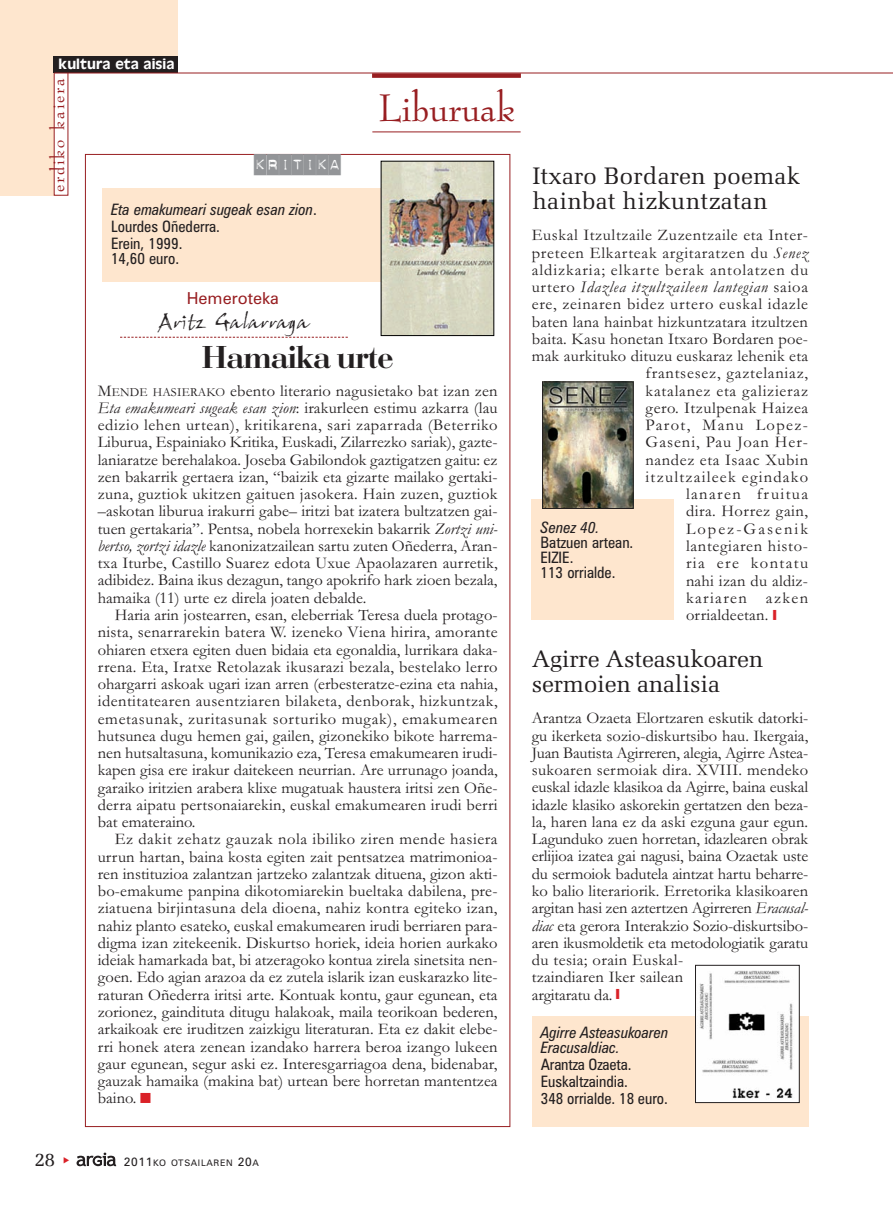
<style>
.page{position:relative;width:893px;height:1212px;background:#fff}
.page>*{position:absolute;margin:0;border:0;box-sizing:border-box;transform-origin:0 0}
.t1{font:45px "Bernadette";color:#981e21}
.t2{font:33px "Bodoni";letter-spacing:-.015em;color:#231f20}
.t3{font:24px/25.5px "Memoir";color:#231f20}
.t4{font:21px "John Handy LET Plain 10";color:#231f20;scale:1.05 1}
.t5{font:21px "Bernadette";letter-spacing:.09em;color:#981e21}
.t6{font:21px "Blackout";color:#939598}
.t7{font:19.5px "Memoir";color:#231f20}
.t8{font:16.5px/17.2px "Garamond";letter-spacing:.01em;color:#231f20;text-align:justify}
.t9{font:16.5px "Garamond";letter-spacing:.045em;color:#231f20}
.t10{font:16.5px "Garamond";letter-spacing:.035em;color:#231f20}
.t11{font:16.5px "Garamond";letter-spacing:.085em;color:#231f20}
.t12{font:16.5px "Garamond";letter-spacing:.06em;color:#231f20}
.t13{font:italic 16.5px "Garamond";letter-spacing:.045em;color:#231f20}
.t14{font:16.5px "Garamond";letter-spacing:.03em;color:#231f20}
.t15{font:16.5px "Garamond";letter-spacing:.075em;color:#231f20}
.t16{font:16.5px "Garamond";letter-spacing:.125em;color:#231f20}
.t17{font:16.5px "Zurich BT";color:#981e21}
.t18{font:condensed 15.75px/17.1px "Zurich BT";color:#231f20}
.t19{font:italic condensed 15.75px/15px "Zurich BT";color:#231f20}
.t20{font:15px "Antique Olive";letter-spacing:.005em;color:#fff}
.t21{font:9px "Zurich BT";letter-spacing:.075em;color:#231f20}
.s1{font-style:italic}
.s2{font-size:12.3px}
.s3{color:#da2128}
.s4{font-style:normal}
.s5{font-size:12px}
</style>
<div class="page">
<svg style="left:77px;top:1152px;width:39px;height:14px"></svg>
<div style="left:0;top:0;width:178px;height:59px;background:#fee6ce"></div>
<div style="left:0;top:0;width:61px;height:196px;background:#fee6ce"></div>
<div style="left:54px;top:73px;width:14px;height:122px;background:#fff"></div>
<div style="left:54px;top:57px;width:124px;height:16px;background:#231f20"></div>
<hr style="left:372px;top:132px;width:149px;height:1px;background:#981e21">
<div style="left:372px;top:73px;width:149px;height:5px;background:#981e21"></div>
<hr style="left:54px;top:73px;width:839px;height:1px;background:#981e21">
<div style="left:102px;top:189px;width:344px;height:93px;background:#fee6ce"></div>
<img style="left:383px;top:163px;width:109px;height:171px">
<svg style="left:120px;top:337px;width:228px;height:1px"></svg>
<div style="left:532px;top:1017px;width:276px;height:110px;background:#fee6ce"></div>
<div style="left:531px;top:499px;width:143px;height:121px;background:#fee6ce"></div>
<img style="left:544px;top:384px;width:88px;height:123px">
<div style="left:542px;top:382px;width:92px;height:127px;border:1px solid #231f20"></div>
<img style="left:697px;top:970px;width:101px;height:131px">
<div style="left:695px;top:965px;width:105px;height:138px;border:1px solid #231f20"></div>
<p class="t20" style="left:59px;top:59px;width:117px">kultura eta aisia</p>
<p class="t5" style="left:49px;top:192px;width:116px;rotate:-90deg">erdiko kaiera</p>
<p class="t6" style="left:254px;top:151px;width:88px">kritika</p>
<p class="t18" style="left:111px;top:202px;width:207px"><span class="s1">Eta emakumeari sugeak esan zion</span>.<br>Lourdes Oñederra.<br>Erein, 1999.</p>
<p class="t18" style="left:111px;top:251px;width:70px">14,60 euro.</p>
<h1 class="t1" style="left:378px;top:89px;width:138px">Liburuak</h1>
<p class="t17" style="left:187px;top:292px;width:94px">Hemeroteka</p>
<p class="t4" style="left:157px;top:312px;width:145px">Aritz-Galarraga</p>
<h2 class="t2" style="left:202px;top:346px;width:193px">Hamaika urte</h2>
<p class="t8" style="left:98px;top:384px;width:401px">M<span class="s2">ENDE HASIERAKO</span> ebento literario nagusietako bat izan zen <span class="s1">Eta emakumeari sugeak esan zion</span>: irakurleen estimu azkarra (lau edizio lehen urtean), kritikarena, sari zaparrada (Beterriko Liburua, Espainiako Kritika, Euskadi, Zilarrezko sariak), gazte&shy;laniaratze berehalakoa. Joseba Gabilondok gaztigatzen gaitu: ez zen bakarrik gertaera izan, “baizik eta gizarte mailako gertaki&shy;zuna, guztiok ukitzen gaituen jasokera. Hain zuzen, guztiok –askotan liburua irakurri gabe– iritzi bat izatera bultzatzen gai&shy;tuen gertakaria”. Pentsa, nobela horrexekin bakarrik <span class="s1">Zortzi uni&shy;bertso, zortzi idazle</span> kanonizatzailean sartu zuten Oñederra, Aran&shy;txa Iturbe, Castillo Suarez edota Uxue Apaolazaren aurretik, adibidez. Baina ikus dezagun, tango apokrifo hark zioen bezala, hamaika (11) urte ez direla joaten debalde.</p>
<p class="t8" style="left:98px;top:608px;width:401px;text-indent:17px">Haria arin jostearren, esan, eleberriak Teresa duela protago&shy;nista, senarrarekin batera W. izeneko Viena hirira, amorante ohiaren etxera egiten duen bidaia eta egonaldia, lurrikara daka&shy;rrena. Eta, Iratxe Retolazak ikusarazi bezala, bestelako lerro ohargarri askoak ugari izan arren (erbesteratze-ezina eta nahia, identitatearen ausentziaren bilaketa, denborak, hizkuntzak, emetasunak, zuritasunak sorturiko mugak), emakumearen hutsunea dugu hemen gai, gailen, gizonekiko bikote harrema&shy;nen hutsaltasuna, komunikazio eza, Teresa emakumearen irudi&shy;kapen gisa ere irakur daitekeen neurrian. Are urrunago joanda, garaiko iritzien arabera klixe mugatuak haustera iritsi zen Oñe&shy;derra aipatu pertsonaiarekin, euskal emakumearen irudi berri bat emateraino.</p>
<p class="t8" style="left:98px;top:832px;width:401px;text-indent:17px">Ez dakit zehatz gauzak nola ibiliko ziren mende hasiera urrun hartan, baina kosta egiten zait pentsatzea matrimonioa&shy;ren instituzioa zalantzan jartzeko zalantzak dituena, gizon akti&shy;bo-emakume panpina dikotomiarekin bueltaka dabilena, pre&shy;ziatuena birjintasuna dela dioena, nahiz kontra egiteko izan, nahiz planto esateko, euskal emakumearen irudi berriaren para&shy;digma izan zitekeenik. Diskurtso horiek, ideia horien aurkako ideiak hamarkada bat, bi atzeragoko kontua zirela sinetsita nen&shy;goen. Edo agian arazoa da ez zutela islarik izan euskarazko lite&shy;raturan Oñederra iritsi arte. Kontuak kontu, gaur egunean, eta zorionez, gaindituta ditugu halakoak, maila teorikoan bederen, arkaikoak ere iruditzen zaizkigu literaturan. Eta ez dakit elebe&shy;rri honek atera zenean izandako harrera beroa izango lukeen gaur egunean, segur aski ez. Interesgarriagoa dena, bidenabar, gauzak hamaika (makina bat) urtean bere horretan mantentzea baino. <span class="s3">■</span></p>
<h3 class="t3" style="left:532px;top:164px;width:269px">Itxaro Bordaren poemak hainbat hizkuntzatan</h3>
<p class="t10" style="left:532px;top:229px;width:278px">Euskal Itzultzaile Zuzentzaile eta Inter-</p>
<p class="t9" style="left:532px;top:247px;width:278px">preteen Elkarteak argitaratzen du <span class="s1">Senez</span></p>
<p class="t12" style="left:532px;top:264px;width:278px">aldizkaria; elkarte berak antolatzen du</p>
<p class="t13" style="left:532px;top:281px;width:278px"><span class="s4">urtero</span> Idazlea itzultzaileen lantegian <span class="s4">saioa</span></p>
<p class="t9" style="left:532px;top:298px;width:278px">ere, zeinaren bidez urtero euskal idazle</p>
<p class="t8" style="left:532px;top:315px;width:278px">baten lana hainbat hizkuntzatara itzultzen</p>
<p class="t8" style="left:532px;top:332px;width:278px">baita. Kasu honetan Itxaro Bordaren poe-</p>
<p class="t8" style="left:532px;top:349px;width:278px">mak aurkituko dituzu euskaraz lehenik eta</p>
<p class="t9" style="left:646px;top:367px;width:164px">frantsesez, gaztelaniaz,</p>
<p class="t9" style="left:646px;top:385px;width:164px">katalanez eta galizieraz</p>
<p class="t14" style="left:646px;top:402px;width:164px">gero. Itzulpenak Haizea</p>
<p class="t11" style="left:646px;top:419px;width:164px">Parot, Manu Lopez-</p>
<p class="t12" style="left:646px;top:437px;width:164px">Gaseni, Pau Joan Her-</p>
<p class="t10" style="left:646px;top:454px;width:164px">nandez eta Isaac Xubin</p>
<p class="t15" style="left:646px;top:471px;width:164px">itzultzaileek egindako</p>
<p class="t11" style="left:686px;top:488px;width:124px">lanaren fruitua</p>
<p class="t14" style="left:686px;top:506px;width:124px">dira. Horrez gain,</p>
<p class="t16" style="left:686px;top:523px;width:124px">Lopez-Gasenik</p>
<p class="t9" style="left:686px;top:540px;width:124px">lantegiaren histo-</p>
<p class="t11" style="left:686px;top:557px;width:124px">ria ere kontatu</p>
<p class="t8" style="left:686px;top:574px;width:124px">nahi izan du aldiz-</p>
<p class="t11" style="left:686px;top:592px;width:124px">kariaren azken</p>
<p class="t8" style="left:686px;top:608px;width:84px">orrialdeetan.</p>
<p class="t19" style="left:540px;top:521px;width:60px">Senez 40.</p>
<p class="t18" style="left:540px;top:536px;width:94px;line-height:15px">Batzuen artean.<br>EIZIE.<br>113 orrialde.</p>
<h3 class="t3" style="left:532px;top:647px;width:234px">Agirre Asteasukoaren sermoien analisia</h3>
<p class="t8" style="left:532px;top:711px;width:278px;text-align:left">Arantza Ozaeta Elortzaren eskutik datorki&shy;gu ikerketa sozio-diskurtsibo hau. Ikergaia, Juan Bautista Agirreren, alegia, Agirre Astea&shy;sukoaren sermoiak dira. XVIII. mendeko euskal idazle klasikoa da Agirre, baina euskal idazle klasiko askorekin gertatzen den beza&shy;la, haren lana ez da aski ezguna gaur egun.<br>Lagunduko zuen horretan, idazlearen obrak erlijioa izatea gai nagusi, baina Ozaetak uste du sermoiok badutela aintzat hartu beharre&shy;ko balio literariorik. Erretorika klasikoaren argitan hasi zen aztertzen Agirreren <span class="s1">Eracusal&shy;diac</span> eta gerora Interakzio Sozio-diskurtsibo&shy;aren ikusmoldetik eta metodologiatik garatu du tesia; orain Euskal-<br>tzaindiaren Iker sailean<br>argitaratu da.</p>
<p class="t19" style="left:541px;top:1026px;width:129px">Agirre Asteasukoaren<br>Eracusaldiac.</p>
<p class="t18" style="left:541px;top:1057px;width:129px">Arantza Ozaeta.<br>Euskaltzaindia.<br>348 orrialde. 18 euro.</p>
<p class="t7" style="left:35px;top:1151px;width:22px">28</p>
<p class="t21" style="left:124px;top:1160px;width:136px"><span class="s5">2011</span>KO OTSAILAREN <span class="s5">20</span>A</p>
</div>
